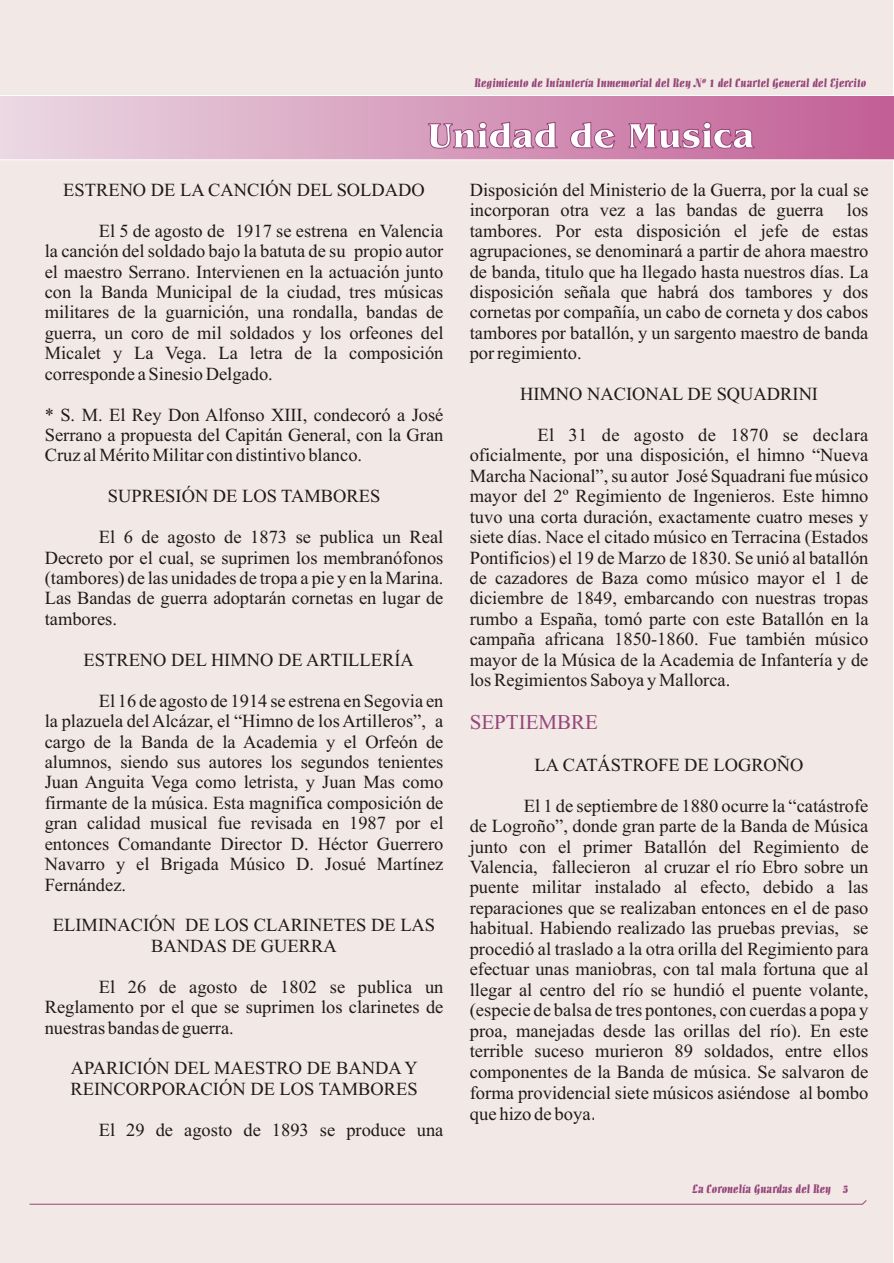
<style>
.page{position:relative;width:894px;height:1263px;background:#fff}
.page>*{position:absolute;margin:0;border:0;box-sizing:border-box;transform-origin:0 0}
.t1{font:700 36px "Benguiat IT Cby BT";color:#fff}
.t2{font:21px "Times New Roman";color:#964578}
.t3{font:18.6px/20.5px "Times New Roman";color:#1f1a17}
.t4{font:18.45px/20.4px "Times New Roman";color:#1f1a17}
.t5{font:18.45px "Times New Roman";letter-spacing:.02em;color:#1f1a17}
.t6{font:12px "Allegro BT";color:#964578}
.s1{font-size:18.6px}
.s2{font-family:"Avant Garde Bk BT";font-size:18.45px}
</style>
<div class="page">
<div style="left:0;top:0;width:893px;height:1263px;background:#f2e8e6"></div>
<svg style="left:0;top:95px;width:894px;height:65px;background:#d79ebd"></svg>
<svg style="left:29px;top:1200px;width:838px;height:5px"></svg>
<p class="t6" style="left:474px;top:78px;width:393px">Regimiento de Infantería Inmemorial del Rey Nº 1 del Cuartel General del Ejercito</p>
<h1 class="t1" style="left:428px;top:121px;width:328px">Unidad de Musica</h1>
<p class="t4" style="left:63px;top:181px;width:363px">ESTRENO DE LA CANCIÓN DEL SOLDADO</p>
<p class="t4" style="left:470px;top:181px;width:400px">Disposición del Ministerio de la Guerra, por la cual se incorporan otra vez a las bandas de guerra</p>
<p class="t4" style="left:847px;top:202px;width:23px">los</p>
<p class="t4" style="left:99px;top:222px;width:346px">El 5 de agosto de 1917 se estrena en Valencia</p>
<p class="t4" style="left:470px;top:222px;width:400px">tambores. Por esta disposición el jefe de estas</p>
<p class="t4" style="left:45px;top:243px;width:400px">la canción del soldado bajo la batuta de su propio autor</p>
<p class="t4" style="left:470px;top:243px;width:400px">agrupaciones, se denominará a partir de ahora maestro</p>
<p class="t4" style="left:45px;top:263px;width:400px">el maestro Serrano. Intervienen en la actuación junto</p>
<p class="t4" style="left:470px;top:263px;width:400px">de banda, titulo que ha llegado hasta nuestros días. La</p>
<p class="t4" style="left:45px;top:283px;width:400px">con la Banda Municipal de la ciudad, tres músicas</p>
<p class="t4" style="left:470px;top:283px;width:400px">disposición señala que habrá dos tambores y dos</p>
<p class="t4" style="left:45px;top:304px;width:400px">militares de la guarnición, una rondalla, bandas de</p>
<p class="t4" style="left:470px;top:304px;width:400px">cornetas por compañía, un cabo de corneta y dos cabos</p>
<p class="t4" style="left:45px;top:324px;width:400px">guerra, un coro de mil soldados y los orfeones del</p>
<p class="t4" style="left:470px;top:324px;width:400px">tambores por batallón, y un sargento maestro de banda</p>
<p class="t4" style="left:45px;top:345px;width:400px">Micalet y La Vega. La letra de la composición</p>
<p class="t4" style="left:470px;top:345px;width:113px">por regimiento.</p>
<p class="t4" style="left:45px;top:365px;width:230px">corresponde a Sinesio Delgado.</p>
<p class="t4" style="left:520px;top:386px;width:300px">HIMNO NACIONAL DE SQUADRINI</p>
<p class="t4" style="left:45px;top:406px;width:400px">* S. M. El Rey Don Alfonso XIII, condecoró a José<br>Serrano a propuesta del Capitán General, con la Gran</p>
<p class="t5" style="left:538px;top:428px;width:332px">El 31 de agosto de 1870 se declara</p>
<p class="t4" style="left:45px;top:447px;width:319px">Cruz al Mérito Militar con distintivo blanco.</p>
<p class="t4" style="left:470px;top:447px;width:400px">oficialmente, por una disposición, el himno “Nueva<br>Marcha Nacional”, su autor José Squadrani fue músico</p>
<p class="t4" style="left:108px;top:488px;width:274px">SUPRESIÓN DE LOS TAMBORES</p>
<p class="t4" style="left:470px;top:488px;width:400px">mayor del 2º Regimiento de Ingenieros. Este himno tuvo una corta duración, exactamente cuatro meses y</p>
<p class="t4" style="left:99px;top:529px;width:346px">El 6 de agosto de 1873 se publica un Real</p>
<p class="t4" style="left:470px;top:529px;width:400px">siete días. Nace el citado músico en Terracina (Estados</p>
<p class="t4" style="left:45px;top:549px;width:400px">Decreto por el cual, se suprimen los membranófonos</p>
<p class="t4" style="left:470px;top:549px;width:400px">Pontificios) el 19 de Marzo de 1830. Se unió al batallón</p>
<p class="t4" style="left:45px;top:569px;width:400px">(tambores) de las unidades de tropa a pie y en la Marina.</p>
<p class="t4" style="left:470px;top:569px;width:400px">de cazadores de Baza como músico mayor el 1 de</p>
<p class="t4" style="left:45px;top:590px;width:400px">Las Bandas de guerra adoptarán cornetas en lugar de</p>
<p class="t4" style="left:470px;top:590px;width:400px">diciembre de 1849, embarcando con nuestras tropas</p>
<p class="t4" style="left:45px;top:610px;width:74px">tambores.</p>
<p class="t4" style="left:470px;top:610px;width:400px">rumbo a España, tomó parte con este Batallón en la campaña africana 1850-1860. Fue también músico</p>
<p class="t4" style="left:84px;top:651px;width:332px">ESTRENO DEL HIMNO DE ARTILLERÍA</p>
<p class="t4" style="left:470px;top:651px;width:400px">mayor de la Música de la Academia de Infantería y de los Regimientos Saboya y Mallorca.</p>
<p class="t4" style="left:45px;top:692px;width:400px;text-align:justify;text-indent:54px">El 16 de agosto de 1914 se estrena en Segovia en la plazuela del Alcázar, el “Himno de los Artilleros”, a cargo de la Banda de la Academia y el Orfeón de alumnos, siendo sus autores los segundos tenientes</p>
<p class="t2" style="left:470px;top:715px;width:130px">SEPTIEMBRE</p>
<p class="t4" style="left:535px;top:756px;width:271px">LA CATÁSTROFE DE LOGROÑO</p>
<p class="t4" style="left:45px;top:774px;width:400px">Juan Anguita Vega como letrista, y Juan Mas como firmante de la música. Esta magnifica composición de</p>
<p class="t4" style="left:524px;top:797px;width:346px">El 1 de septiembre de 1880 ocurre la “catástrofe</p>
<p class="t4" style="left:45px;top:815px;width:400px">gran calidad musical fue revisada en 1987 por el</p>
<p class="t4" style="left:470px;top:817px;width:400px">de Logroño”, donde gran parte de la Banda de Música</p>
<p class="t4" style="left:45px;top:835px;width:400px">entonces Comandante Director D. Héctor Guerrero</p>
<p class="t4" style="left:470px;top:838px;width:400px">junto con el primer Batallón del Regimiento de</p>
<p class="t4" style="left:45px;top:856px;width:400px">Navarro y el Brigada Músico D. Josué Martínez</p>
<p class="t4" style="left:470px;top:858px;width:400px">Valencia, fallecieron al cruzar el río Ebro sobre un</p>
<p class="t4" style="left:45px;top:876px;width:83px">Fernández.</p>
<p class="t4" style="left:470px;top:879px;width:400px">puente militar instalado al efecto, debido a las reparaciones que se realizaban entonces en el de paso</p>
<p class="t4" style="left:53px;top:917px;width:384px">ELIMINACIÓN DE LOS CLARINETES DE LAS</p>
<p class="t4" style="left:470px;top:920px;width:400px">habitual. Habiendo realizado las pruebas previas, se</p>
<p class="t4" style="left:151px;top:937px;width:187px">BANDAS DE GUERRA</p>
<p class="t4" style="left:470px;top:940px;width:400px">procedió al traslado a la otra orilla del Regimiento para efectuar unas maniobras, con tal mala fortuna que al</p>
<p class="t4" style="left:99px;top:978px;width:346px">El 26 de agosto de 1802 se publica un</p>
<p class="t4" style="left:470px;top:981px;width:400px">llegar al centro del río se hundió el puente <span class="s1">volante,</span></p>
<p class="t4" style="left:45px;top:999px;width:400px">Reglamento por el que se suprimen los clarinetes de</p>
<p class="t3" style="left:470px;top:1002px;width:400px">(especie de balsa de tres pontones, con cuerdas a popa y</p>
<p class="t4" style="left:45px;top:1019px;width:191px">nuestras bandas de guerra.</p>
<p class="t3" style="left:470px;top:1022px;width:400px">proa, manejadas desde las orillas del río). En este terrible suceso murieron 89 soldados, entre ellos</p>
<p class="t4" style="left:71px;top:1060px;width:348px">APARICIÓN DEL MAESTRO DE BANDA Y</p>
<p class="t3" style="left:470px;top:1063px;width:400px">componentes de la Banda de música. Se salvaron de</p>
<p class="t4" style="left:70px;top:1080px;width:349px">REINCORPORACIÓN DE LOS TAMBORES</p>
<p class="t3" style="left:470px;top:1083px;width:400px;line-height:21.8px">forma providencial siete músicos asiéndose al bombo que hizo de boya<span class="s2">.</span></p>
<p class="t4" style="left:99px;top:1121px;width:346px">El 29 de agosto de 1893 se produce una</p>
<p class="t6" style="left:693px;top:1184px;width:158px">La Coronelía Guardas del Rey 5</p>
</div>
